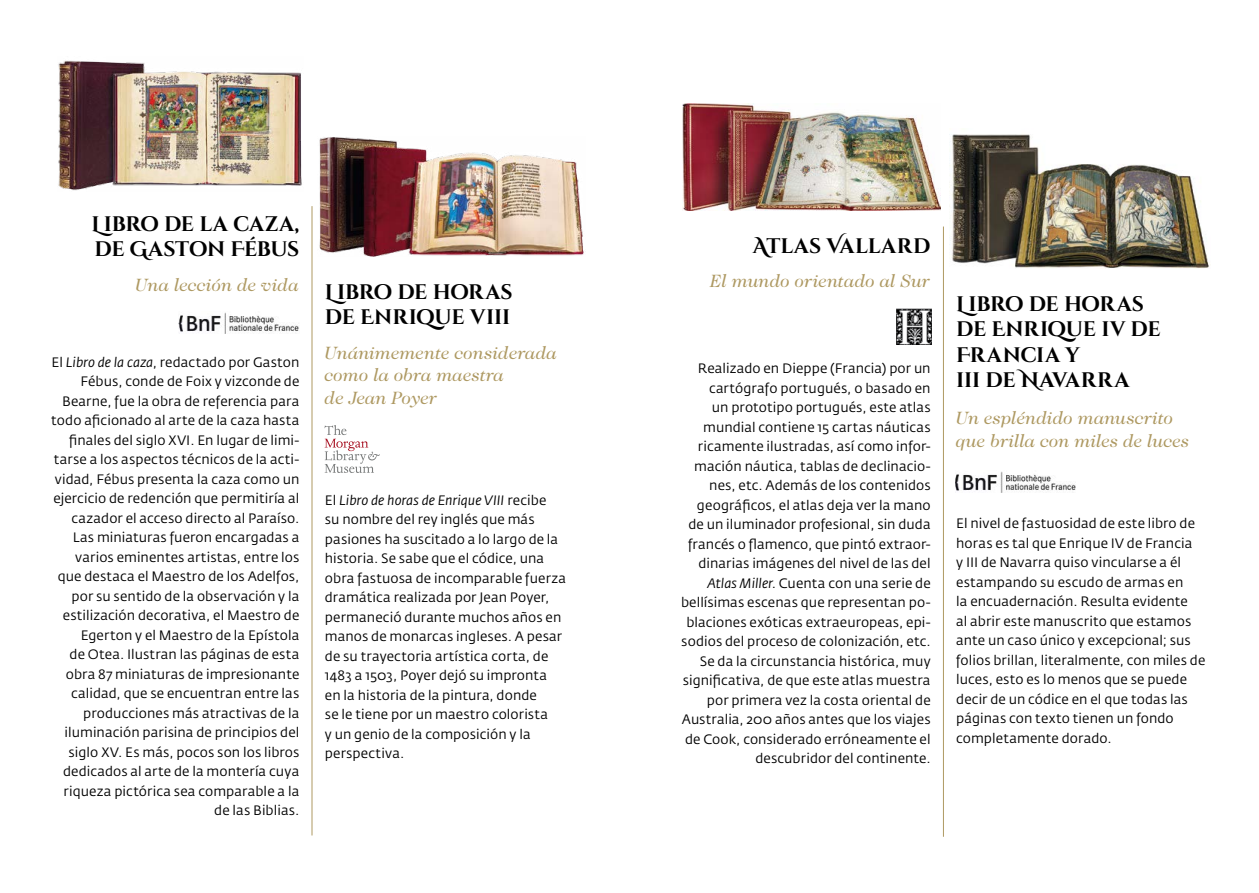
<style>
.page{position:relative;width:1259px;height:893px;background:#fff}
.page>*{position:absolute;margin:0;border:0;box-sizing:border-box;transform-origin:0 0}
.t1{font:700 21px/25.5px "Cinzel Decorative";letter-spacing:-.005em;color:#000}
.t2{font:700 21px "Cinzel Decorative";letter-spacing:.015em;color:#000}
.t3{font:italic 18px/22.5px "Caslon 224 Std";letter-spacing:.005em;color:#ae9962}
.t4{font:13.5px/19.5px "Fedra Sans Std";letter-spacing:.005em;color:#000}
.s1{font-style:italic}
</style>
<div class="page">
<img style="left:319px;top:137px;width:265px;height:119px">
<svg style="left:324px;top:425px;width:56px;height:48px"></svg>
<hr style="left:312px;top:206px;width:1px;height:629px;background:#ae9962">
<hr style="left:943px;top:227px;width:1px;height:610px;background:#ae9962">
<img style="left:896px;top:309px;width:35px;height:36px">
<img style="left:682px;top:104px;width:258px;height:106px">
<img style="left:58px;top:60px;width:244px;height:131px">
<img style="left:179px;top:312px;width:120px;height:22px">
<img style="left:949px;top:134px;width:260px;height:134px">
<img style="left:955px;top:471px;width:120px;height:22px">
<h1 class="t1" style="left:92px;top:212px;width:209px">Libro de la caza, de Gaston Fébus</h1>
<h2 class="t3" style="left:136px;top:273px;width:165px">Una lección de vida</h2>
<p class="t4" style="left:51px;top:352px;width:250px;text-align:right">El <span class="s1">Libro de la caza</span>, redactado por Gaston Fébus, conde de Foix y vizconde de Bearne, fue la obra de referencia para todo aficionado al arte de la caza hasta finales del siglo XVI. En lugar de limi&shy;tarse a los aspectos técnicos de la acti&shy;vidad, Fébus presenta la caza como un ejercicio de redención que permitiría al cazador el acceso directo al Paraíso.<br>Las miniaturas fueron encargadas a varios eminentes artistas, entre los que destaca el Maestro de los Adelfos, por su sentido de la observación y la estilización decorativa, el Maestro de Egerton y el Maestro de la Epístola<br>de Otea. Ilustran las páginas de esta obra 87 miniaturas de impresionante calidad, que se encuentran entre las producciones más atractivas de la iluminación parisina de principios del siglo XV. Es más, pocos son los libros dedicados al arte de la montería cuya riqueza pictórica sea comparable a la de las Biblias.</p>
<h1 class="t1" style="left:325px;top:280px;width:189px">Libro de horas de Enrique viii</h1>
<h2 class="t3" style="left:325px;top:341px;width:234px">Unánimemente considerada como la obra maestra<br>de Jean Poyer</h2>
<p class="t4" style="left:325px;top:490px;width:243px">El <span class="s1">Libro de horas de Enrique VIII</span> recibe<br>su nombre del rey inglés que más pasiones ha suscitado a lo largo de la historia. Se sabe que el códice, una obra fastuosa de incomparable fuerza dramática realizada por Jean Poyer, permaneció durante muchos años en manos de monarcas ingleses. A pesar de su trayectoria artística corta, de 1483 a 1503, Poyer dejó su impronta en la historia de la pintura, donde<br>se le tiene por un maestro colorista<br>y un genio de la composición y la perspectiva.</p>
<h1 class="t2" style="left:753px;top:233px;width:179px">Atlas Vallard</h1>
<h2 class="t3" style="left:710px;top:270px;width:221px">El mundo orientado al Sur</h2>
<p class="t4" style="left:681px;top:359px;width:251px;text-align:right">Realizado en Dieppe (Francia) por un cartógrafo portugués, o basado en<br>un prototipo portugués, este atlas mundial contiene 15 cartas náuticas ricamente ilustradas, así como infor&shy;mación náutica, tablas de declinacio&shy;nes, etc. Además de los contenidos geográficos, el atlas deja ver la mano de un iluminador profesional, sin duda francés o flamenco, que pintó extraor&shy;dinarias imágenes del nivel de las del <span class="s1">Atlas Miller</span>. Cuenta con una serie de bellísimas escenas que representan po&shy;blaciones exóticas extraeuropeas, epi&shy;sodios del proceso de colonización, etc.<br>Se da la circunstancia histórica, muy significativa, de que este atlas muestra por primera vez la costa oriental de Australia, 200 años antes que los viajes de Cook, considerado erróneamente el descubridor del continente.</p>
<h1 class="t1" style="left:956px;top:291px;width:206px">Libro de horas de Enrique iv de<br>Francia y<br>iii de Navarra</h1>
<h2 class="t3" style="left:956px;top:407px;width:235px">Un espléndido manuscrito que brilla con miles de luces</h2>
<p class="t4" style="left:956px;top:514px;width:251px">El nivel de fastuosidad de este libro de horas es tal que Enrique IV de Francia<br>y III de Navarra quiso vincularse a él estampando su escudo de armas en<br>la encuadernación. Resulta evidente<br>al abrir este manuscrito que estamos ante un caso único y excepcional; sus folios brillan, literalmente, con miles de luces, esto es lo menos que se puede decir de un códice en el que todas las páginas con texto tienen un fondo completamente dorado.</p>
</div>
